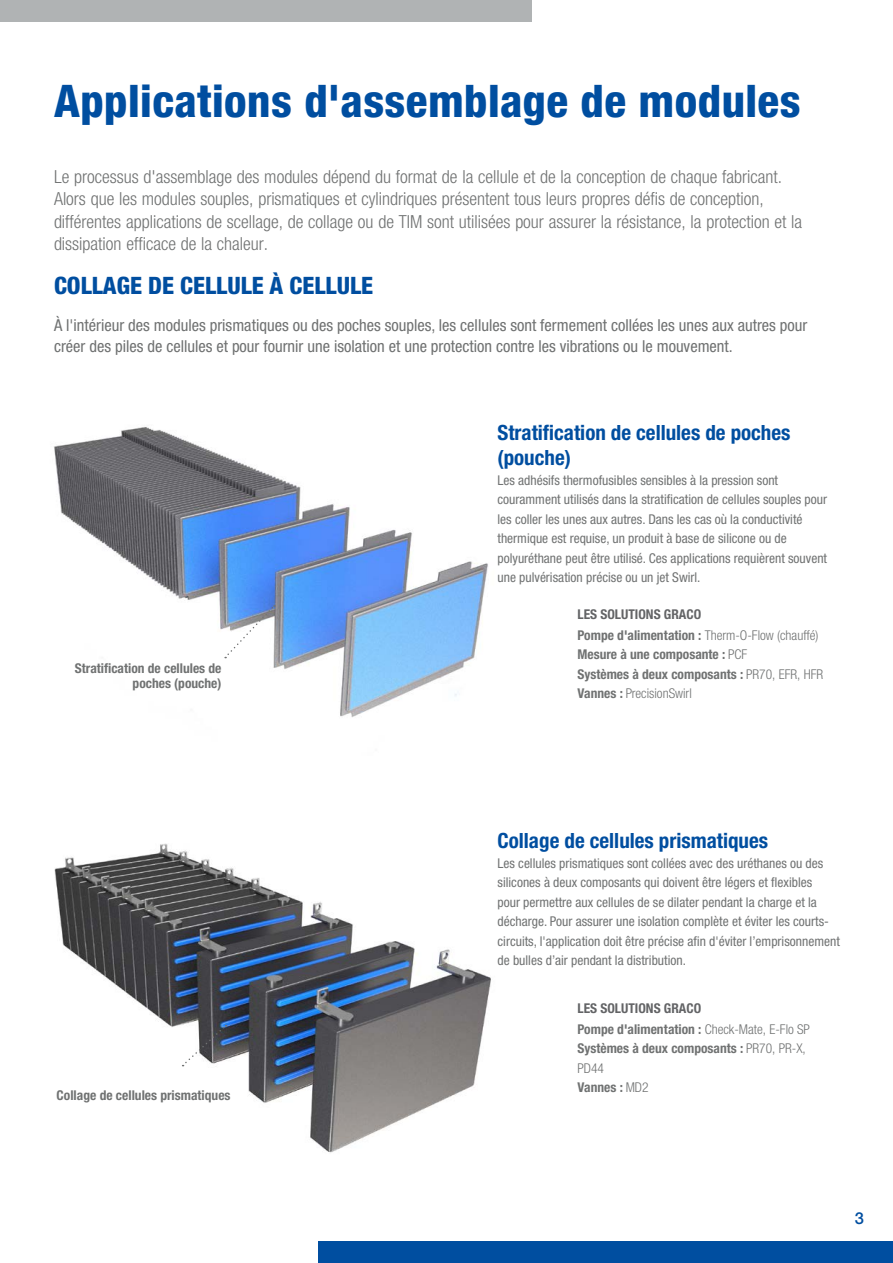
<style>
.page{position:relative;width:893px;height:1263px;background:#fff}
.page>*{position:absolute;margin:0;border:0;box-sizing:border-box;transform-origin:0 0}
.t1{font:800 condensed 45px "Helvetica Neue LTW1 G";letter-spacing:.01em;color:#004ea0}
.t2{font:800 condensed 24px "Helvetica Neue LTW1 G";color:#004ea0}
.t3{font:700 condensed 21px/25.2px "Helvetica Neue LTW1 G";color:#004ea0}
.t4{font:300 condensed 18px/22.5px "Helvetica Neue LTW1 G";color:#707272}
.t5{font:condensed 16.5px/21px "Helvetica Neue LTW1 G";color:#707272}
.t6{font:500 16.5px "Helvetica Neue LTW1 G";color:#004ea0}
.t7{font:condensed 13.5px/19.5px "Helvetica Neue LTW1 G";color:#707272}
.t8{font:700 condensed 13.5px/19.5px "Helvetica Neue LTW1 G";color:#707272}
.t9{font:700 condensed 13.5px "Helvetica Neue LTW1 G";color:#636466}
.s1{font-weight:300}
</style>
<div class="page">
<div style="left:0;top:0;width:531px;height:21px;background:#b0b3b4"></div>
<div style="left:319px;top:1242px;width:574px;height:21px;background:#004ea0"></div>
<img style="left:54px;top:427px;width:434px;height:290px">
<svg style="left:225px;top:605px;width:50px;height:53px"></svg>
<img style="left:54px;top:843px;width:437px;height:310px">
<svg style="left:183px;top:1025px;width:44px;height:41px"></svg>
<h1 class="t1" style="left:54px;top:74px;width:748px">Applications d'assemblage de modules</h1>
<p class="t4" style="left:54px;top:165px;width:750px">Le processus d'assemblage des modules dépend du format de la cellule et de la conception de chaque fabricant.<br>Alors que les modules souples, prismatiques et cylindriques présentent tous leurs propres défis de conception, différentes applications de scellage, de collage ou de TIM sont utilisées pour assurer la résistance, la protection et la dissipation efficace de la chaleur.</p>
<h2 class="t2" style="left:54px;top:270px;width:321px">COLLAGE DE CELLULE À CELLULE</h2>
<p class="t5" style="left:54px;top:314px;width:755px">À l'intérieur des modules prismatiques ou des poches souples, les cellules sont fermement collées les unes aux autres pour créer des piles de cellules et pour fournir une isolation et une protection contre les vibrations ou le mouvement.</p>
<h3 class="t3" style="left:497px;top:420px;width:294px">Stratification de cellules de poches (pouche)</h3>
<p class="t7" style="left:497px;top:470px;width:331px">Les adhésifs thermofusibles sensibles à la pression sont couramment utilisés dans la stratification de cellules souples pour les coller les unes aux autres. Dans les cas où la conductivité thermique est requise, un produit à base de silicone ou de polyuréthane peut être utilisé. Ces applications requièrent souvent une pulvérisation précise ou un jet Swirl.</p>
<p class="t8" style="left:75px;top:660px;width:148px;line-height:15px;text-align:right">Stratification de cellules de poches (pouche)</p>
<p class="t9" style="left:577px;top:607px;width:125px">LES SOLUTIONS GRACO</p>
<p class="t8" style="left:577px;top:625px;width:247px">Pompe d'alimentation : <span class="s1">Therm-O-Flow (chauffé)<br></span>Mesure à une composante : <span class="s1">PCF<br></span>Systèmes à deux composants : <span class="s1">PR70, EFR, HFR </span>Vannes : <span class="s1">PrecisionSwirl</span></p>
<p class="t8" style="left:57px;top:1086px;width:175px">Collage de cellules prismatiques</p>
<h3 class="t3" style="left:497px;top:828px;width:272px">Collage de cellules prismatiques</h3>
<p class="t7" style="left:497px;top:853px;width:344px">Les cellules prismatiques sont collées avec des uréthanes ou des silicones à deux composants qui doivent être légers et flexibles<br>pour permettre aux cellules de se dilater pendant la charge et la décharge. Pour assurer une isolation complète et éviter les courts&shy;circuits, l'application doit être précise afin d'éviter l’emprisonnement de bulles d’air pendant la distribution.</p>
<p class="t9" style="left:577px;top:1000px;width:125px">LES SOLUTIONS GRACO</p>
<p class="t8" style="left:577px;top:1019px;width:234px">Pompe d'alimentation : <span class="s1">Check-Mate, E-Flo SP<br></span>Systèmes à deux composants : <span class="s1">PR70, PR-X,<br>PD44<br></span>Vannes : <span class="s1">MD2</span></p>
<p class="t6" style="left:855px;top:1208px;width:11px">3</p>
</div>
